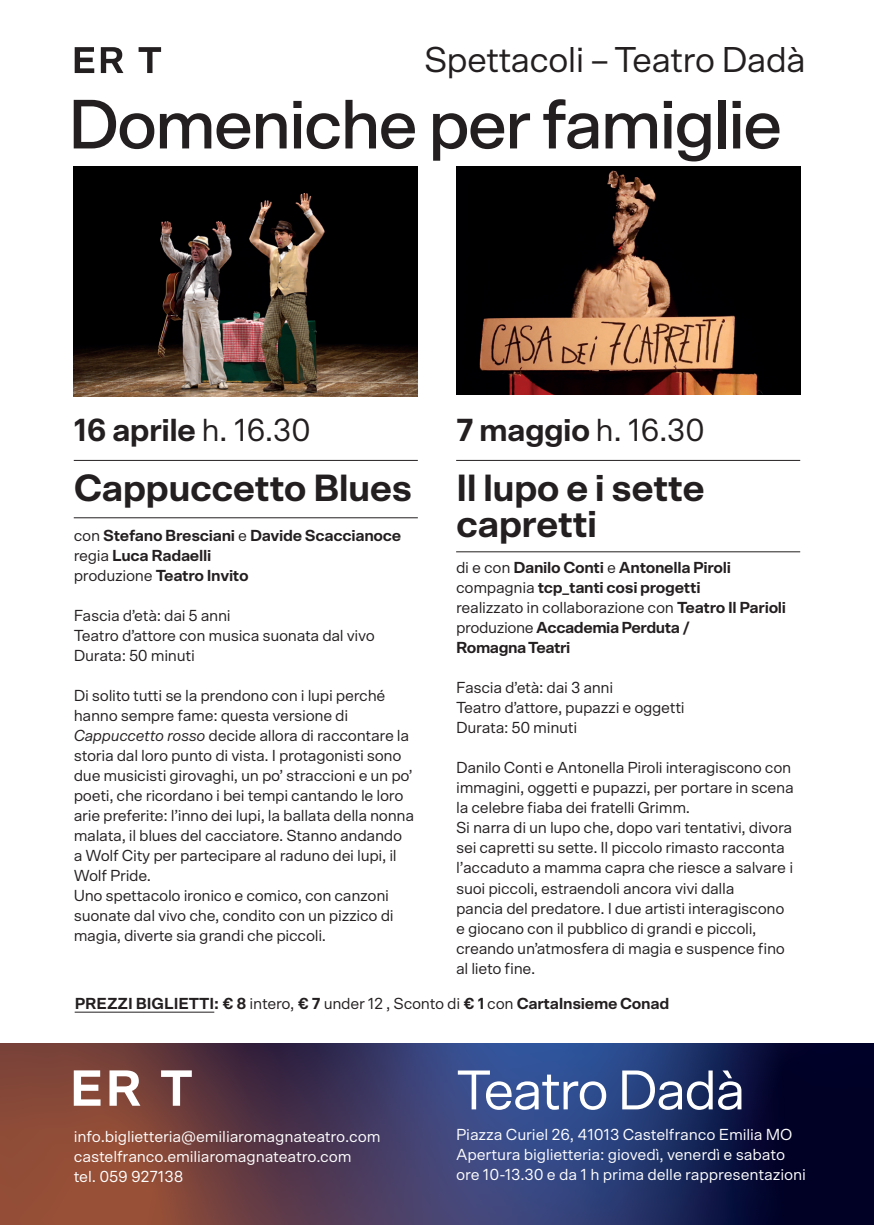
<style>
.page{position:relative;width:874px;height:1225px;background:#fff}
.page>*{position:absolute;margin:0;border:0;box-sizing:border-box;transform-origin:0 0}
.t1{font:500 70px "Scto Grotesk A";letter-spacing:-.04em;color:#231f20}
.t2{font:56px "Scto Grotesk A";letter-spacing:-.04em;color:#fff}
.t3{font:700 38px/36px "Scto Grotesk A";letter-spacing:-.02em;color:#231f20}
.t4{font:36px "Scto Grotesk A";letter-spacing:-.025em;color:#231f20}
.t5{font:700 32px "Scto Grotesk A";letter-spacing:-.02em;color:#231f20}
.t6{font:16px/20px "Scto Grotesk A";letter-spacing:-.02em;color:#231f20}
.t7{font:700 16px/20px "Scto Grotesk A";letter-spacing:-.02em;color:#231f20}
.t8{font:16px/20px "Scto Grotesk A";letter-spacing:-.01em;color:#fff}
.s1{font-weight:400}
.s2{font-style:italic}
</style>
<div class="page">
<svg style="left:0;top:1044px;width:873px;height:181px;background:#403554"></svg>
<svg style="left:74px;top:1070px;width:118px;height:35px"></svg>
<hr style="left:74px;top:460px;width:343px;height:1px;background:#231f20">
<hr style="left:74px;top:517px;width:343px;height:1px;background:#231f20">
<hr style="left:456px;top:460px;width:343px;height:1px;background:#231f20">
<hr style="left:456px;top:551px;width:343px;height:1px;background:#231f20">
<svg style="left:75px;top:47px;width:86px;height:26px"></svg>
<img style="left:74px;top:167px;width:343px;height:229px">
<img style="left:456px;top:167px;width:343px;height:228px">
<hr style="left:75px;top:1011px;width:139px;height:1px;background:#231f20">
<h3 class="t4" style="left:424px;top:38px;width:383px">Spettacoli – Teatro Dadà</h3>
<h1 class="t1" style="left:68px;top:82px;width:716px">Domeniche per famiglie</h1>
<h3 class="t5" style="left:74px;top:411px;width:238px">16 aprile <span class="s1">h. 16.30</span></h3>
<h3 class="t3" style="left:74px;top:470px;width:340px">Cappuccetto Blues</h3>
<p class="t7" style="left:74px;top:525px;width:329px"><span class="s1">con</span> Stefano Bresciani <span class="s1">e</span> Davide Scaccianoce <span class="s1">regia</span> Luca Radaelli<br><span class="s1">produzione</span> Teatro Invito</p>
<p class="t6" style="left:74px;top:605px;width:302px">Fascia d’età: dai 5 anni<br>Teatro d’attore con musica suonata dal vivo<br>Durata: 50 minuti</p>
<p class="t6" style="left:74px;top:685px;width:342px">Di solito tutti se la prendono con i lupi perché hanno sempre fame: questa versione di <span class="s2">Cappuccetto rosso</span> decide allora di raccontare la storia dal loro punto di vista. I protagonisti sono due musicisti girovaghi, un po’ straccioni e un po’ poeti, che ricordano i bei tempi cantando le loro arie preferite: l’inno dei lupi, la ballata della nonna malata, il blues del cacciatore. Stanno andando a Wolf City per partecipare al raduno dei lupi, il Wolf Pride.<br>Uno spettacolo ironico e comico, con canzoni suonate dal vivo che, condito con un pizzico di magia, diverte sia grandi che piccoli.</p>
<h3 class="t5" style="left:456px;top:411px;width:250px">7 maggio <span class="s1">h. 16.30</span></h3>
<h3 class="t3" style="left:456px;top:470px;width:250px">Il lupo e i sette capretti</h3>
<p class="t7" style="left:456px;top:557px;width:331px"><span class="s1">di e con</span> Danilo Conti <span class="s1">e</span> Antonella Piroli <span class="s1">compagnia</span> tcp_tanti cosi progetti<br><span class="s1">realizzato in collaborazione con</span> Teatro Il Parioli <span class="s1">produzione</span> Accademia Perduta /<br>Romagna Teatri</p>
<p class="t6" style="left:456px;top:677px;width:230px">Fascia d’età: dai 3 anni<br>Teatro d’attore, pupazzi e oggetti<br>Durata: 50 minuti</p>
<p class="t6" style="left:456px;top:757px;width:339px">Danilo Conti e Antonella Piroli interagiscono con immagini, oggetti e pupazzi, per portare in scena la celebre fiaba dei fratelli Grimm.<br>Si narra di un lupo che, dopo vari tentativi, divora sei capretti su sette. Il piccolo rimasto racconta l’accaduto a mamma capra che riesce a salvare i suoi piccoli, estraendoli ancora vivi dalla<br>pancia del predatore. I due artisti interagiscono e giocano con il pubblico di grandi e piccoli, creando un’atmosfera di magia e suspence fino al lieto fine.</p>
<p class="t7" style="left:75px;top:993px;width:596px">PREZZI BIGLIETTI: € 8 <span class="s1">intero,</span> € 7 <span class="s1">under 12 , Sconto di</span> € 1 <span class="s1">con</span> CartaInsieme Conad</p>
<p class="t8" style="left:74px;top:1125px;width:308px">info.biglietteria@emiliaromagnateatro.com castelfranco.emiliaromagnateatro.com<br>tel. 059 927138</p>
<h2 class="t2" style="left:456px;top:1057px;width:291px">Teatro Dadà</h2>
<p class="t8" style="left:456px;top:1124px;width:351px">Piazza Curiel 26, 41013 Castelfranco Emilia MO<br>Apertura biglietteria: giovedì, venerdì e sabato ore 10-13.30 e da 1 h prima delle rappresentazioni</p>
</div>
